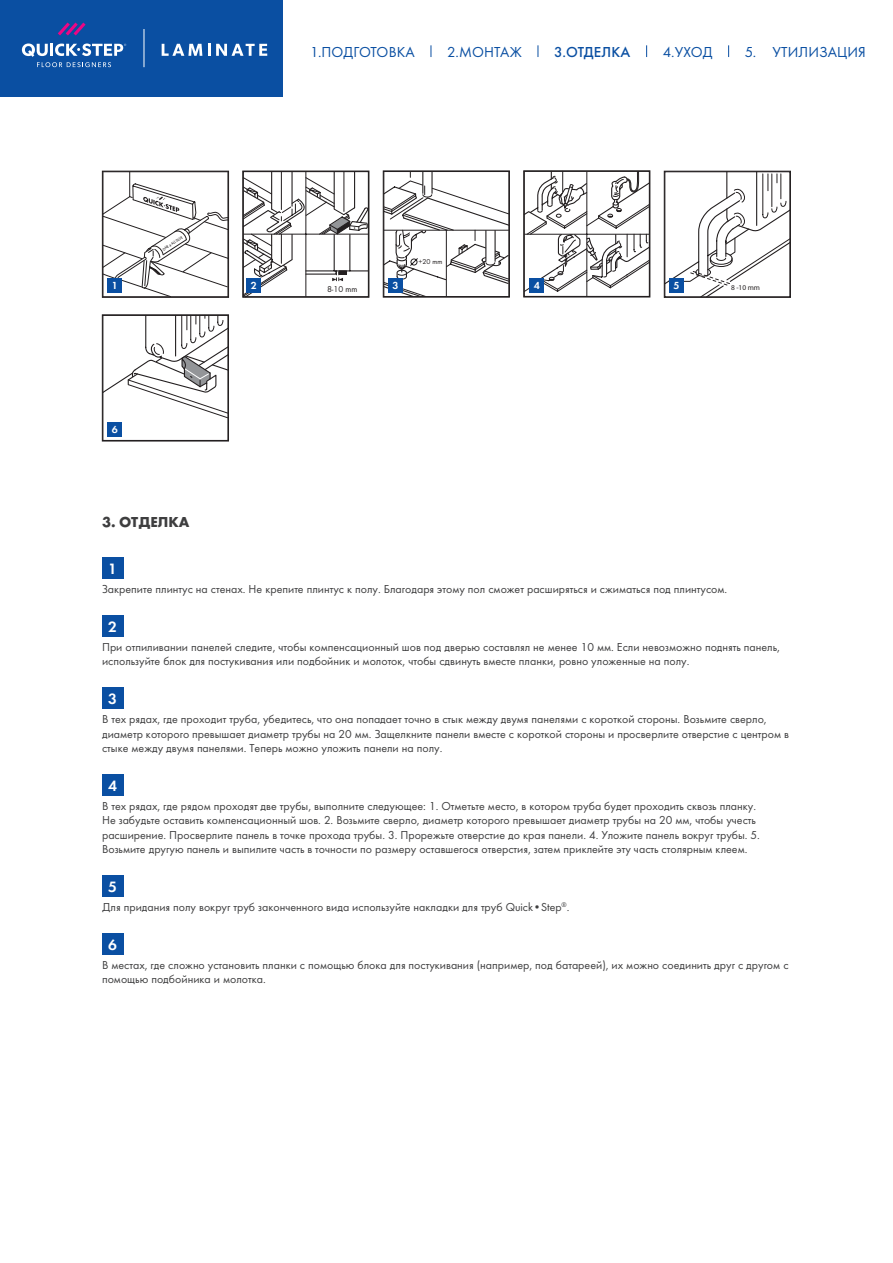
<style>
.page{position:relative;width:893px;height:1263px;background:#fff}
.page>*{position:absolute;margin:0;border:0;box-sizing:border-box;transform-origin:0 0}
.t1{font:600 15.6px "Futura PT";color:#fff}
.t2{font:15px "Futura PT";letter-spacing:.01em;color:#0a4fa2}
.t3{font:500 15px "Futura PT";letter-spacing:.01em;color:#0a4fa2}
.t4{font:700 15px "Futura";color:#3e3e3f}
.t5{font:12px/14.4px "Futura Boo";color:#3e3e3f}
.t6{font:600 10.65px "Futura PT";color:#fff}
.t7{font:8.85px "Futura Boo";color:#231f20}
.t8{font:7.35px "DIN";color:#231f20}
.t9{font:7.35px "Futura Boo";color:#231f20}
.t10{font:500 3.9px "Futura";color:#231f20;scale:.84 1}
</style>
<div class="page">
<div style="left:0;top:0;width:283px;height:97px;background:#0a4fa2"></div>
<svg style="left:162px;top:44px;width:40px;height:12px"></svg>
<svg style="left:208px;top:44px;width:2px;height:12px"></svg>
<svg style="left:216px;top:44px;width:51px;height:12px"></svg>
<hr style="left:144px;top:29px;width:1px;height:38px;background:#fff">
<svg style="left:58px;top:23px;width:28px;height:13px"></svg>
<svg style="left:22px;top:43px;width:104px;height:24px"></svg>
<svg style="left:666px;top:173px;width:123px;height:123px"></svg>
<div style="left:664px;top:171px;width:127px;height:127px;border:1px solid #231f20"></div>
<svg style="left:104px;top:173px;width:123px;height:123px"></svg>
<div style="left:102px;top:171px;width:127px;height:127px;border:1px solid #231f20"></div>
<svg style="left:242px;top:171px;width:125px;height:126px"></svg>
<div style="left:243px;top:171px;width:126px;height:126px;border:1px solid #231f20"></div>
<svg style="left:385px;top:173px;width:123px;height:122px"></svg>
<div style="left:383px;top:171px;width:127px;height:126px;border:1px solid #231f20"></div>
<hr style="left:586px;top:172px;width:1px;height:125px;background:#231f20">
<svg style="left:525px;top:173px;width:123px;height:119px"></svg>
<div style="left:523px;top:171px;width:127px;height:126px;border:1px solid #231f20"></div>
<svg style="left:104px;top:317px;width:123px;height:101px"></svg>
<div style="left:102px;top:315px;width:127px;height:126px;border:1px solid #231f20"></div>
<div style="left:108px;top:278px;width:14px;height:14px;background:#0a4fa2"></div>
<div style="left:247px;top:278px;width:14px;height:14px;background:#0a4fa2"></div>
<div style="left:388px;top:278px;width:15px;height:14px;background:#0a4fa2"></div>
<div style="left:529px;top:278px;width:15px;height:14px;background:#0a4fa2"></div>
<div style="left:669px;top:278px;width:15px;height:14px;background:#0a4fa2"></div>
<div style="left:108px;top:422px;width:14px;height:14px;background:#0a4fa2"></div>
<svg style="left:431px;top:45px;width:1px;height:12px"></svg>
<svg style="left:538px;top:45px;width:1px;height:12px"></svg>
<svg style="left:646px;top:45px;width:1px;height:12px"></svg>
<svg style="left:728px;top:45px;width:1px;height:12px"></svg>
<div style="left:102px;top:558px;width:21px;height:21px;background:#0a4fa2"></div>
<div style="left:102px;top:615px;width:21px;height:21px;background:#0a4fa2"></div>
<div style="left:102px;top:688px;width:21px;height:21px;background:#0a4fa2"></div>
<div style="left:102px;top:774px;width:21px;height:22px;background:#0a4fa2"></div>
<div style="left:102px;top:876px;width:21px;height:21px;background:#0a4fa2"></div>
<div style="left:102px;top:933px;width:21px;height:22px;background:#0a4fa2"></div>
<p class="t10" style="left:162px;top:248px;width:29px;rotate:-33deg">ONE 4 ALL GLUE</p>
<p class="t2" style="left:310px;top:43px;width:106px">1.ПОДГОТОВКА</p>
<p class="t2" style="left:447px;top:43px;width:76px">2.МОНТАЖ</p>
<p class="t3" style="left:554px;top:43px;width:78px">3.ОТДЕЛКА</p>
<p class="t2" style="left:663px;top:43px;width:51px">4.УХОД</p>
<p class="t2" style="left:745px;top:43px;width:123px">5. УТИЛИЗАЦИЯ</p>
<p class="t9" style="left:418px;top:257px;width:25px">+20 mm</p>
<p class="t6" style="left:112px;top:279px;width:8px">1</p>
<p class="t6" style="left:251px;top:279px;width:8px">2</p>
<p class="t6" style="left:392px;top:279px;width:8px">3</p>
<p class="t6" style="left:534px;top:279px;width:8px">4</p>
<p class="t6" style="left:673px;top:279px;width:8px">5</p>
<p class="t7" style="left:327px;top:283px;width:32px">8-10 mm</p>
<p class="t8" style="left:731px;top:283px;width:30px">8 -10 mm</p>
<p class="t6" style="left:112px;top:423px;width:8px">6</p>
<p class="t4" style="left:102px;top:512px;width:89px">3. ОТДЕЛКА</p>
<h1 class="t1" style="left:108px;top:559px;width:10px">1</h1>
<p class="t5" style="left:102px;top:582px;width:627px">Закрепите плинтус на стенах. Не крепите плинтус к полу. Благодаря этому пол сможет расширяться и сжиматься под плинтусом.</p>
<h1 class="t1" style="left:108px;top:617px;width:10px">2</h1>
<p class="t5" style="left:102px;top:640px;width:679px">При отпиливании панелей следите, чтобы компенсационный шов под дверью составлял не менее 10 мм. Если невозможно поднять панель, используйте блок для постукивания или подбойник и молоток, чтобы сдвинуть вместе планки, ровно уложенные на полу.</p>
<h1 class="t1" style="left:108px;top:689px;width:10px">3</h1>
<p class="t5" style="left:102px;top:712px;width:688px">В тех рядах, где проходит труба, убедитесь, что она попадает точно в стык между двумя панелями с короткой стороны. Возьмите сверло, диаметр которого превышает диаметр трубы на 20 мм. Защелкните панели вместе с короткой стороны и просверлите отверстие с центром в стыке между двумя панелями. Теперь можно уложить панели на полу.</p>
<h1 class="t1" style="left:108px;top:776px;width:10px">4</h1>
<p class="t5" style="left:102px;top:799px;width:659px">В тех рядах, где рядом проходят две трубы, выполните следующее: 1. Отметьте место, в котором труба будет проходить сквозь планку.<br>Не забудьте оставить компенсационный шов. 2. Возьмите сверло, диаметр которого превышает диаметр трубы на 20 мм, чтобы учесть расширение. Просверлите панель в точке прохода трубы. 3. Прорежьте отверстие до края панели. 4. Уложите панель вокруг трубы. 5.<br>Возьмите другую панель и выпилите часть в точности по размеру оставшегося отверстия, затем приклейте эту часть столярным клеем.</p>
<h1 class="t1" style="left:108px;top:877px;width:10px">5</h1>
<p class="t5" style="left:102px;top:900px;width:469px">Для придания полу вокруг труб законченного вида используйте накладки для труб Quick•Step<sup>®</sup>.</p>
<h1 class="t1" style="left:108px;top:935px;width:10px">6</h1>
<p class="t5" style="left:102px;top:958px;width:688px">В местах, где сложно установить планки с помощью блока для постукивания (например, под батареей), их можно соединить друг с другом с помощью подбойника и молотка.</p>
</div>
